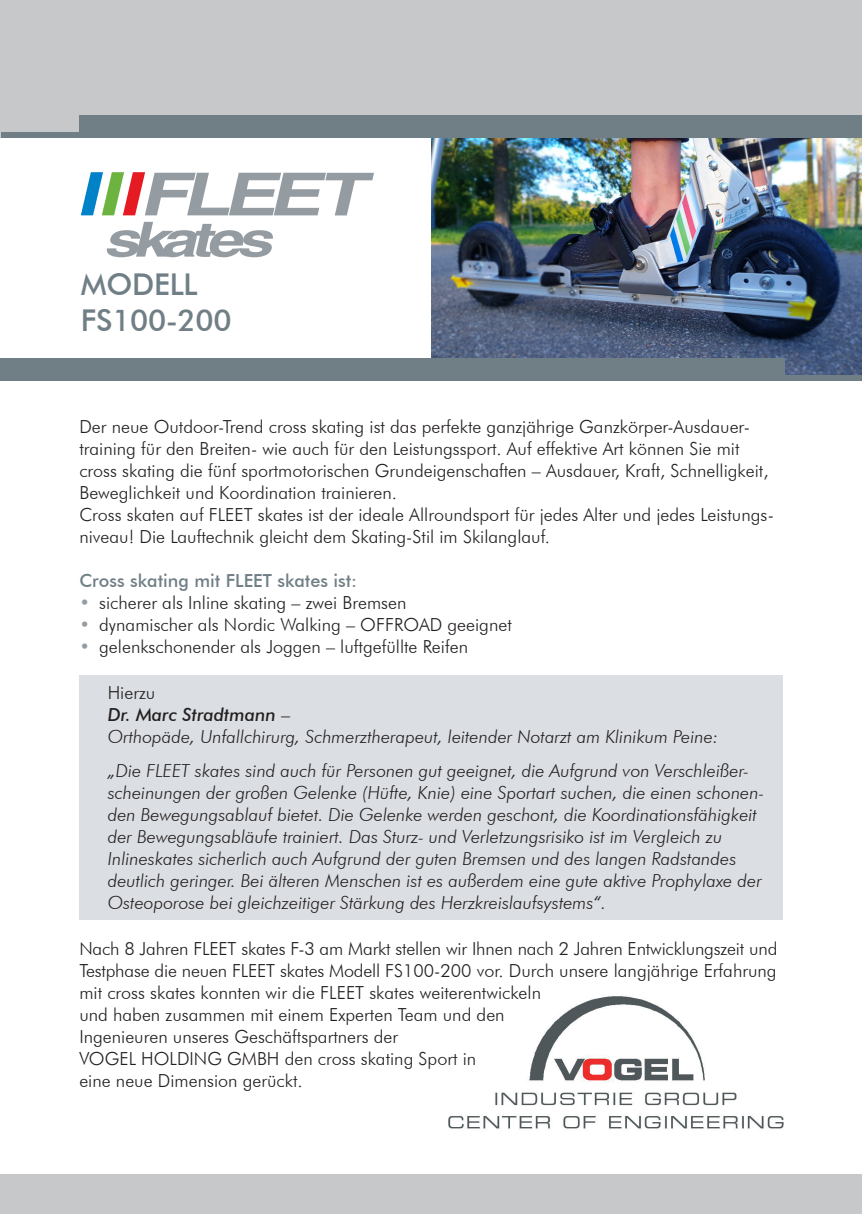
<style>
.page{position:relative;width:862px;height:1214px;background:#fff}
.page>*{position:absolute;margin:0;border:0;box-sizing:border-box;transform-origin:0 0}
.t1{font:500 30px/36px "Futura BT";letter-spacing:-.01em;color:#707f86}
.t2{font:300 18px/22px "Futura BT";color:#231f20}
.t3{font:italic 300 18px/22px "Futura BT";color:#231f20}
.t4{font:500 18px "Futura BT";color:#707f86}
.s1{color:#959ca1}
.s2{font-style:normal}
.s3{font-weight:500}
</style>
<div class="page">
<img style="left:448px;top:996px;width:336px;height:133px">
<svg style="left:106px;top:222px;width:167px;height:35px"></svg>
<svg style="left:81px;top:172px;width:293px;height:43px"></svg>
<img style="left:431px;top:137px;width:431px;height:238px">
<div style="left:0;top:0;width:862px;height:137px;background:#c7c8ca"></div>
<div style="left:79px;top:115px;width:783px;height:22px;background:#707f86"></div>
<div style="left:1px;top:132px;width:861px;height:5px;background:#707f86"></div>
<div style="left:0;top:358px;width:784px;height:23px;background:#707f86"></div>
<div style="left:0;top:375px;width:862px;height:6px;background:#707f86"></div>
<div style="left:79px;top:675px;width:703px;height:244px;background:#dbdee2"></div>
<div style="left:0;top:1174px;width:862px;height:39px;background:#c7c8ca"></div>
<h1 class="t1" style="left:81px;top:266px;width:152px">Modell<br>FS100-200</h1>
<p class="t2" style="left:79px;top:415px;width:696px">Der neue Outdoor-Trend cross skating ist das perfekte ganzjährige Ganzkörper-Ausdauer&shy;training für den Breiten- wie auch für den Leistungssport. Auf effektive Art können Sie mit cross skating die fünf sportmotorischen Grundeigenschaften – Ausdauer, Kraft, Schnelligkeit, Beweglichkeit und Koordination trainieren.<br>Cross skaten auf FLEET skates ist der ideale Allroundsport für jedes Alter und jedes Leistungs&shy;niveau! Die Lauftechnik gleicht dem Skating-Stil im Skilanglauf.</p>
<p class="t4" style="left:79px;top:569px;width:279px">Cross skating mit FLEET skates ist:</p>
<p class="t2" style="left:79px;top:591px;width:329px"><span class="s1">•</span> sicherer als Inline skating – zwei Bremsen</p>
<p class="t2" style="left:79px;top:613px;width:434px"><span class="s1">•</span> dynamischer als Nordic Walking – OFFROAD geeignet</p>
<p class="t2" style="left:79px;top:635px;width:390px"><span class="s1">•</span> gelenkschonender als Joggen – luftgefüllte Reifen</p>
<p class="t3" style="left:108px;top:681px;width:612px"><span class="s2">Hierzu<br></span><span class="s3">Dr. Marc Stradtmann</span> <span class="s2">–<br></span>Orthopäde, Unfallchirurg, Schmerztherapeut, leitender Notarzt am Klinikum Peine:</p>
<p class="t3" style="left:108px;top:759px;width:658px">„Die FLEET skates sind auch für Personen gut geeignet, die Aufgrund von Verschleißer&shy;scheinungen der großen Gelenke (Hüfte, Knie) eine Sportart suchen, die einen schonen&shy;den Bewegungsablauf bietet. Die Gelenke werden geschont, die Koordinationsfähigkeit der Bewegungsabläufe trainiert. Das Sturz- und Verletzungsrisiko ist im Vergleich zu Inlineskates sicherlich auch Aufgrund der guten Bremsen und des langen Radstandes deutlich geringer. Bei älteren Menschen ist es außerdem eine gute aktive Prophylaxe der Osteoporose bei gleichzeitiger Stärkung des Herzkreislaufsystems“.</p>
<p class="t2" style="left:79px;top:937px;width:699px">Nach 8 Jahren FLEET skates F-3 am Markt stellen wir Ihnen nach 2 Jahren Entwicklungszeit und Testphase die neuen FLEET skates Modell FS100-200 vor. Durch unsere langjä hrige Erfahrung mit cross skates konnten wir die FLEET skates weiterentwickeln<br>und haben zusammen mit einem Experten Team und den<br>Ingenieuren unseres Geschäftspartners der<br>Vogel</p>
<p class="t2" style="left:79px;top:1047px;width:398px;text-indent:148px">GmbH den cross skating Sport in eine neue Dimension gerückt.</p>
<p class="t2" style="left:141px;top:1047px;width:25px">Holding</p>
</div>
